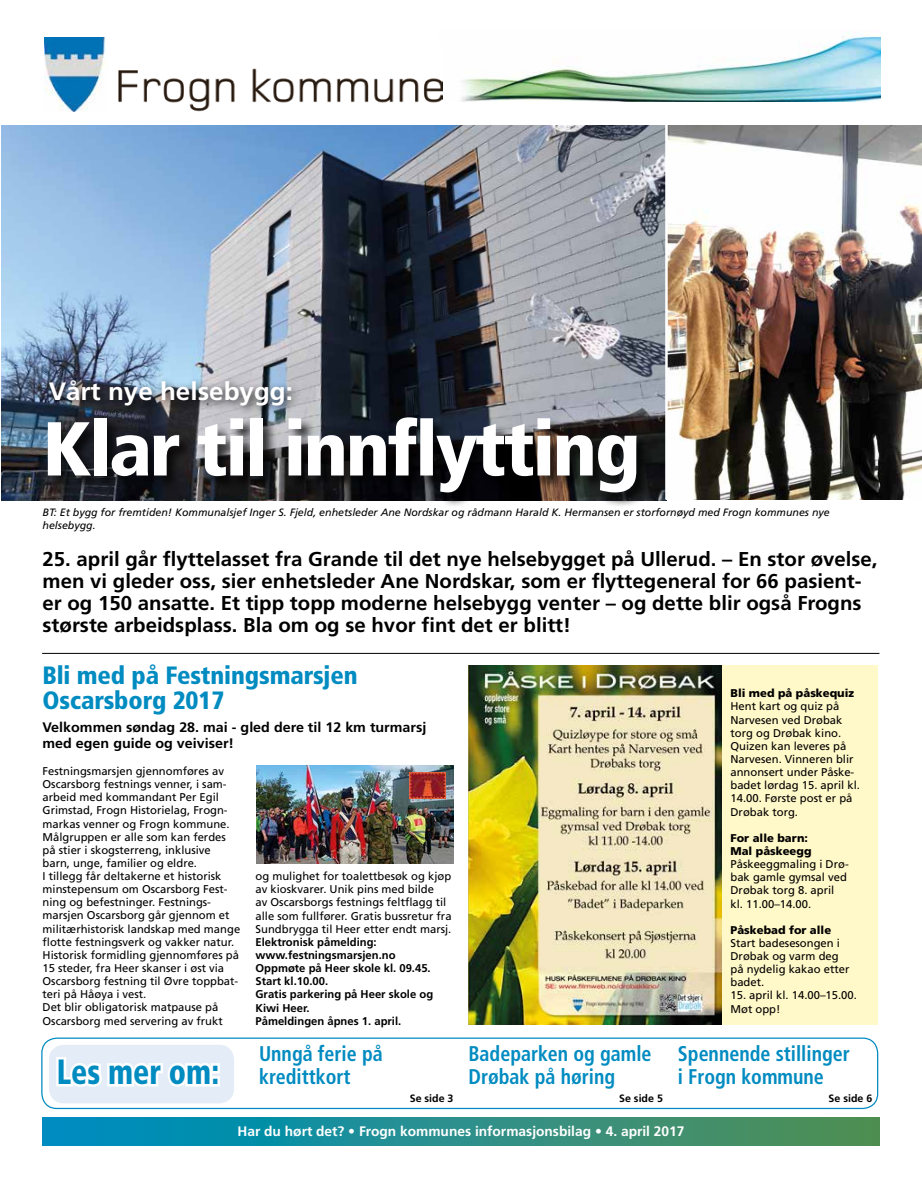
<style>
.page{position:relative;width:922px;height:1188px;background:#fff}
.page>*{position:absolute;margin:0;border:0;box-sizing:border-box;transform-origin:0 0}
.t1{font:900 condensed 76.25px "Frutiger";letter-spacing:-.03em;color:#fff;scale:1.05 1}
.t2{font:900 condensed 35px "Frutiger";color:#008bc1;scale:.86 1}
.t3{font:900 condensed 25px/25px "Frutiger";letter-spacing:-.005em;color:#008bc1}
.t4{font:700 25px "Frutiger";color:#fff;scale:1.04 1}
.t5{font:700 condensed 21.25px/23.8px "Frutiger";color:#008bc1;scale:.94 1}
.t6{font:700 20px/21.9px "Frutiger";color:#000}
.t7{font:700 13.75px/16.2px "Frutiger";color:#000;scale:1.04 1}
.t8{font:700 13.75px "Frutiger";color:#fff}
.t9{font:11.25px/13.1px "Frutiger";color:#000}
.t10{font:700 11.25px/13.1px "Frutiger";color:#000}
.t11{font:900 11.25px/13.1px "Frutiger";color:#000}
.t12{font:italic 10.62px/12.5px "Frutiger";color:#000}
.t13{font:700 10.62px "Frutiger";color:#000}
</style>
<div class="page">
<div style="left:468px;top:665px;width:410px;height:358px;background:#fff8c8"></div>
<img style="left:1px;top:125px;width:903px;height:375px">
<img style="left:442px;top:35px;width:438px;height:66px">
<img style="left:118px;top:68px;width:324px;height:44px">
<svg style="left:43px;top:1117px;width:836px;height:27px;background:#268e8b"></svg>
<img style="left:45px;top:38px;width:60px;height:73px">
<div style="left:41px;top:1037px;width:837px;height:71px;border:1px solid #008bc1;border-radius:15px"></div>
<div style="left:49px;top:1044px;width:185px;height:58px;background:#e4edf7;border-radius:15px"></div>
<svg style="left:56px;top:1057px;width:164px;height:30px"></svg>
<img style="left:667px;top:125px;width:254px;height:374px">
<img style="left:257px;top:765px;width:196px;height:97px">
<hr style="left:665px;top:122px;width:2px;height:377px;background:#fff">
<div style="left:47px;top:416px;width:604px;height:92px;background:#000;opacity:.75"></div>
<div style="left:45px;top:375px;width:257px;height:41px;background:#000;opacity:.75"></div>
<hr style="left:42px;top:653px;width:837px;height:1px;background:#000">
<img style="left:409px;top:771px;width:36px;height:26px">
<img style="left:468px;top:665px;width:253px;height:358px">
<h3 class="t4" style="left:49px;top:376px;width:236px">Vårt nye helsebygg:</h3>
<h1 class="t1" style="left:43px;top:403px;width:571px">Klar til innflytting</h1>
<p class="t12" style="left:42px;top:506px;width:788px">BT: Et bygg for fremtiden! Kommunalsjef Inger S. Fjeld, enhetsleder Ane Nordskar og rådmann Harald K. Hermansen er storfornøyd med Frogn kommunes nye helsebygg.</p>
<p class="t6" style="left:43px;top:548px;width:836px">25. april går flyttelasset fra Grande til det nye helsebygget på Ullerud. – En stor øvelse, men vi gleder oss, sier enhetsleder Ane Nordskar, som er flyttegeneral for 66 pasient&shy;er og 150 ansatte. Et tipp topp moderne helsebygg venter – og dette blir også Frogns største arbeidsplass. Bla om og se hvor fint det er blitt!</p>
<h3 class="t3" style="left:43px;top:662px;width:316px">Bli med på Festningsmarsjen<br>Oscarsborg 2017</h3>
<p class="t11" style="left:730px;top:686px;width:125px">Bli med på påskequiz</p>
<p class="t9" style="left:730px;top:699px;width:131px">Hent kart og quiz på<br>Narvesen ved Drøbak torg og Drøbak kino.<br>Quizen kan leveres på<br>Narvesen. Vinneren blir annonsert under Påske&shy;badet lørdag 15. april kl.<br>14.00. Første post er på<br>Drøbak torg.</p>
<p class="t11" style="left:730px;top:831px;width:82px">For alle barn:<br>Mal påskeegg</p>
<p class="t9" style="left:730px;top:857px;width:120px">Påskeeggmaling i Drø&shy;bak gamle gymsal ved<br>Drøbak torg 8. april kl. 11.00–14.00.</p>
<p class="t11" style="left:730px;top:922px;width:102px">Påskebad for alle</p>
<p class="t9" style="left:730px;top:936px;width:120px">Start badesesongen i<br>Drøbak og varm deg på nydelig kakao etter badet.</p>
<p class="t9" style="left:730px;top:988px;width:128px">15. april kl. 14.00–15.00.<br>Møt opp!</p>
<p class="t7" style="left:43px;top:718px;width:370px">Velkommen søndag 28. mai - gled dere til 12 km turmarsj med egen guide og veiviser!</p>
<p class="t9" style="left:43px;top:764px;width:199px">Festningsmarsjen gjennomføres av Oscarsborg festnings venner, i sam&shy;arbeid med kommandant Per Egil Grimstad, Frogn Historielag, Frogn&shy;markas venner og Frogn kommune.<br>Målgruppen er alle som kan ferdes på stier i skogsterreng, inklusive barn, unge, familier og eldre.<br>I tillegg får deltakerne et historisk minstepensum om Oscarsborg Fest&shy;ning og befestninger. Festnings&shy;marsjen Oscarsborg går gjennom et militærhistorisk landskap med mange flotte festningsverk og vakker natur.<br>Historisk formidling gjennomføres på 15 steder, fra Heer skanser i øst via Oscarsborg festning til Øvre toppbat&shy;teri på Håøya i vest.<br>Det blir obligatorisk matpause på Oscarsborg med servering av frukt</p>
<p class="t9" style="left:255px;top:869px;width:197px">og mulighet for toalettbesøk og kjøp av kioskvarer. Unik pins med bilde<br>av Oscarsborgs festnings feltflagg til alle som fullfører. Gratis bussretur fra Sundbrygga til Heer etter endt marsj.</p>
<p class="t10" style="left:255px;top:935px;width:179px">Elektronisk påmelding: www.festningsmarsjen.no<br>Oppmøte på Heer skole kl. 09.45.<br>Start kl.10.00.<br>Gratis parkering på Heer skole og<br>Kiwi Heer.<br>Påmeldingen åpnes 1. april.</p>
<h2 class="t2" style="left:57px;top:1050px;width:190px">Les mer om:</h2>
<h3 class="t5" style="left:259px;top:1041px;width:133px">Unngå ferie på kredittkort</h3>
<p class="t13" style="left:409px;top:1091px;width:45px">Se side 3</p>
<h3 class="t5" style="left:468px;top:1041px;width:196px">Badeparken og gamle<br>Drøbak på høring</h3>
<p class="t13" style="left:619px;top:1091px;width:45px">Se side 5</p>
<h3 class="t5" style="left:677px;top:1041px;width:184px">Spennende stillinger i Frogn kommune</h3>
<p class="t13" style="left:828px;top:1091px;width:45px">Se side 6</p>
<p class="t8" style="left:237px;top:1122px;width:448px">Har du hørt det? • Frogn kommunes informasjonsbilag • 4. april 2017</p>
</div>
